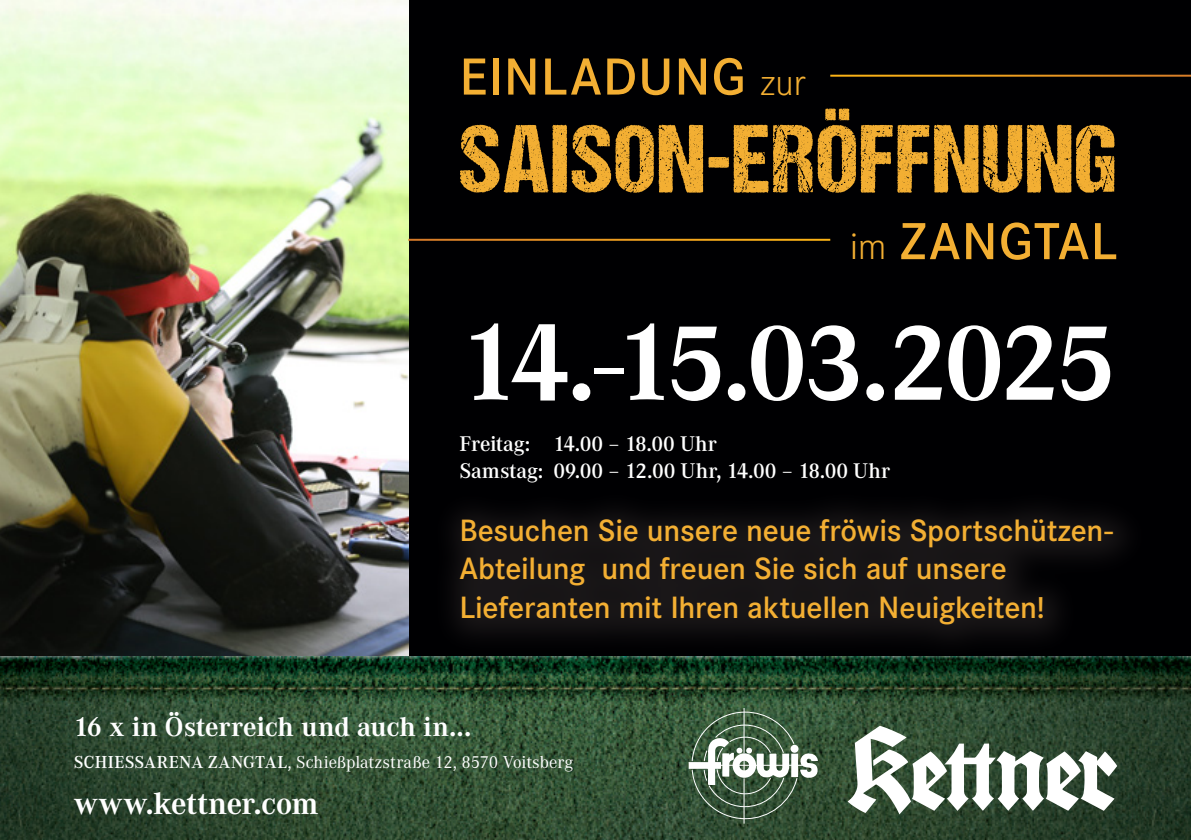
<style>
.page{position:relative;width:1191px;height:840px;background:#fff}
.page>*{position:absolute;margin:0;border:0;box-sizing:border-box;transform-origin:0 0}
.t1{font:700 112.4px "Corporate A";letter-spacing:-.045em;color:#fff}
.t2{font:96.8px "DCC Ash";letter-spacing:.02em;color:#f3af33}
.t3{font:600 54px "Corporate S";letter-spacing:.02em;color:#f3af33}
.t4{font:600 32px/38.4px "Corporate S";letter-spacing:-.005em;color:#f3af33}
.t5{font:700 32px "Corporate A";letter-spacing:-.005em;color:#fff}
.t6{font:700 28px "Corporate A";letter-spacing:-.005em;color:#fff}
.t7{font:600 22px/26.4px "Corporate A";letter-spacing:-.005em;color:#fff}
.t8{font:18px "Corporate A";color:#fff}
.s1{font-weight:300;font-size:38px}
.s2{font-weight:600}
</style>
<div class="page">
<div style="left:0;top:0;width:1191px;height:675px;background:#000002"></div>
<img style="left:0;top:0;width:408px;height:656px">
<hr style="left:408px;top:239px;width:422px;height:2px;background:#fff">
<img style="left:0;top:656px;width:1191px;height:183px">
<svg style="left:847px;top:725px;width:270px;height:89px"></svg>
<div style="left:431px;top:488px;width:718px;height:173px;background:#231f20;opacity:.75"></div>
<svg style="left:688px;top:707px;width:130px;height:116px;background:#5c755d"></svg>
<hr style="left:830px;top:75px;width:361px;height:2px;background:#fff">
<h3 class="t3" style="left:459px;top:46px;width:348px">EINLADUNG <span class="s1">zur</span></h3>
<h2 class="t2" style="left:459px;top:107px;width:659px">SAISON-ERÖFFNUNG</h2>
<h3 class="t3" style="left:850px;top:210px;width:268px"><span class="s1">im</span> ZANGTAL</h3>
<h1 class="t1" style="left:459px;top:300px;width:658px">14.-15.03.2025</h1>
<p class="t7" style="left:459px;top:431px;width:432px">Freitag: 14.00 – 18.00 Uhr<br>Samstag: 09.00 – 12.00 Uhr, 14.00 – 18.00 Uhr</p>
<p class="t4" style="left:459px;top:511px;width:655px">Besuchen Sie unsere neue fröwis Sportschützen-<br>Abteilung und freuen Sie sich auf unsere<br>Lieferanten mit Ihren aktuellen Neuigkeiten!</p>
<p class="t6" style="left:74px;top:710px;width:399px">16 x in Österreich und auch in...</p>
<p class="t8" style="left:74px;top:751px;width:501px"><span class="s2">SCHIESSARENA ZANGTAL</span>, Schießplatzstraße 12, 8570 Voitsberg</p>
<p class="t5" style="left:74px;top:785px;width:246px">www.kettner.com</p>
</div>
